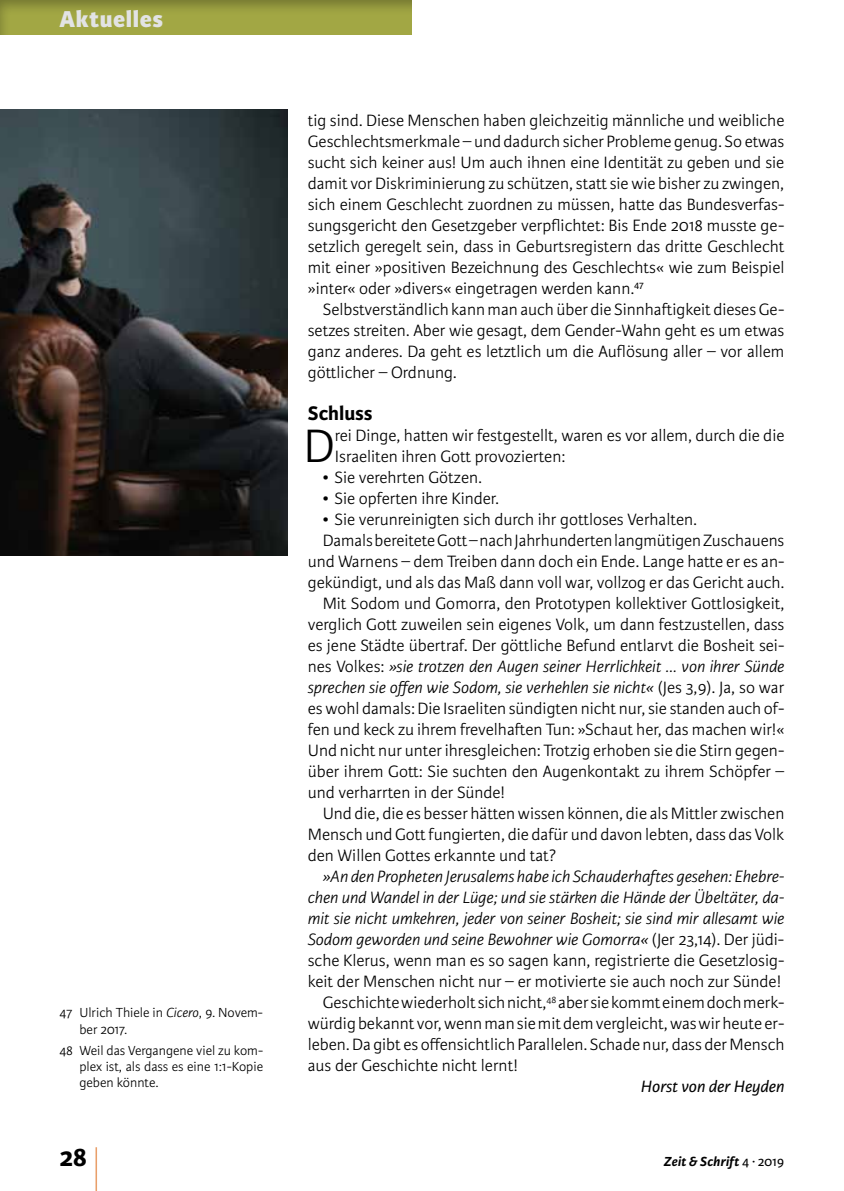
<style>
.page{position:relative;width:844px;height:1191px;background:#fff}
.page>*{position:absolute;margin:0;border:0;box-sizing:border-box;transform-origin:0 0}
.t1{font:300 59.5px "Karmina Sans Basic";color:#df7427;scale:.29 1}
.t2{font:300 49.88px "Karmina Sans Basic";color:#000}
.t3{font:700 28px "Karmina Sans Basic";color:#000}
.t4{font:800 24.5px "Karmina Sans Basic";letter-spacing:.025em;color:#e2e3e4}
.t5{font:700 21px "Karmina Sans Basic";color:#000}
.t6{font:300 17.5px/21px "Karmina Sans Basic";color:#000;text-align:justify}
.t7{font:italic 300 17.5px "Karmina Sans Basic";color:#000}
.t8{font:italic 17.5px "Karmina Sans Basic";color:#000}
.t9{font:300 14px/16.1px "Karmina Sans Basic";color:#000}
.t10{font:italic 700 14px "Karmina Sans Basic";letter-spacing:.015em;color:#000}
.s1{font-style:italic}
.s2{font-style:normal}
.s3{font-weight:400;font-style:normal}
</style>
<div class="page">
<div style="left:0;top:0;width:413px;height:35px;background:#000;opacity:.3"></div>
<img style="left:0;top:109px;width:288px;height:447px">
<h3 class="t4" style="left:60px;top:4px;width:105px">Aktuelles</h3>
<p class="t9" style="left:79px;top:1005px;width:185px;text-indent:-20px">47 Ulrich Thiele in <span class="s1">Cicero</span>, 9. Novem&shy;ber 2017.</p>
<p class="t9" style="left:79px;top:1042px;width:185px;text-align:justify;text-indent:-20px">48 Weil das Vergangene viel zu kom&shy;plex ist, als dass es eine 1:1-Kopie geben könnte.</p>
<p class="t6" style="left:308px;top:110px;width:478px">tig sind. Diese Menschen haben gleichzeitig männliche und weibliche Geschlechtsmerkmale – und dadurch sicher Probleme genug. So etwas sucht sich keiner aus! Um auch ihnen eine Identität zu geben und sie damit vor Diskriminierung zu schützen, statt sie wie bisher zu zwingen, sich einem Geschlecht zuordnen zu müssen, hatte das Bundesverfas&shy;sungsgericht den Gesetzgeber verpflichtet: Bis Ende 2018 musste ge&shy;setzlich geregelt sein, dass in Geburtsregistern das dritte Geschlecht mit einer »positiven Bezeichnung des Geschlechts« wie zum Beispiel »inter« oder »divers« eingetragen werden kann.<sup>47</sup></p>
<p class="t6" style="left:308px;top:299px;width:478px;text-indent:15px">Selbstverständlich kann man auch über die Sinnhaftigkeit dieses Ge&shy;setzes streiten. Aber wie gesagt, dem Gender-Wahn geht es um etwas ganz anderes. Da geht es letztlich um die Auflösung aller – vor allem göttlicher – Ordnung.</p>
<p class="t5" style="left:308px;top:401px;width:66px">Schluss</p>
<h2 class="t2" style="left:303px;top:419px;width:33px">D</h2>
<p class="t6" style="left:335px;top:425px;width:451px">rei Dinge, hatten wir festgestellt, waren es vor allem, durch die die<br>Israeliten ihren Gott provozierten:</p>
<p class="t6" style="left:322px;top:467px;width:161px">• Sie verehrten Götzen.</p>
<p class="t6" style="left:322px;top:488px;width:178px">• Sie opferten ihre Kinder.</p>
<p class="t6" style="left:322px;top:509px;width:375px">• Sie verunreinigten sich durch ihr gottloses Verhalten.</p>
<p class="t6" style="left:322px;top:530px;width:463px">Damals bereitete Gott – nach Jahrhunderten langmütigen Zuschauens</p>
<p class="t6" style="left:308px;top:551px;width:478px">und Warnens – dem Treiben dann doch ein Ende. Lange hatte er es an-</p>
<p class="t6" style="left:308px;top:572px;width:478px">gekündigt, und als das Maß dann voll war, vollzog er das Gericht auch.</p>
<p class="t6" style="left:322px;top:593px;width:463px">Mit Sodom und Gomorra, den Prototypen kollektiver Gottlosigkeit,</p>
<p class="t6" style="left:308px;top:614px;width:478px">verglich Gott zuweilen sein eigenes Volk, um dann festzustellen, dass</p>
<p class="t6" style="left:308px;top:635px;width:478px">es jene Städte übertraf. Der göttliche Befund entlarvt die Bosheit sei-</p>
<p class="t7" style="left:308px;top:657px;width:478px"><span class="s2">nes Volkes:</span> »sie trotzen den Augen seiner Herrlichkeit … von ihrer Sünde</p>
<p class="t7" style="left:308px;top:678px;width:478px">sprechen sie offen wie Sodom, sie verhehlen sie nicht« <span class="s2">(Jes 3,9). Ja, so war</span></p>
<p class="t6" style="left:308px;top:698px;width:478px">es wohl damals: Die Israeliten sündigten nicht nur, sie standen auch of-</p>
<p class="t6" style="left:308px;top:719px;width:478px">fen und keck zu ihrem frevelhaften Tun: »Schaut her, das machen wir!«</p>
<p class="t6" style="left:308px;top:740px;width:478px">Und nicht nur unter ihresgleichen: Trotzig erhoben sie die Stirn gegen-</p>
<p class="t6" style="left:308px;top:761px;width:478px">über ihrem Gott: Sie suchten den Augenkontakt zu ihrem Schöpfer –</p>
<p class="t6" style="left:308px;top:782px;width:199px">und verharrten in der Sünde!</p>
<p class="t6" style="left:322px;top:803px;width:463px">Und die, die es besser hätten wissen können, die als Mittler zwischen</p>
<p class="t6" style="left:308px;top:824px;width:478px">Mensch und Gott fungierten, die dafür und davon lebten, dass das Volk</p>
<p class="t6" style="left:308px;top:845px;width:250px">den Willen Gottes erkannte und tat?</p>
<p class="t7" style="left:322px;top:867px;width:463px">»An den Propheten Jerusalems habe ich Schauderhaftes gesehen: Ehebre-</p>
<p class="t7" style="left:308px;top:888px;width:478px">chen und Wandel in der Lüge; und sie stärken die Hände der Übeltäter, da-</p>
<p class="t7" style="left:308px;top:909px;width:478px">mit sie nicht umkehren, jeder von seiner Bosheit; sie sind mir allesamt wie</p>
<p class="t7" style="left:308px;top:930px;width:478px">Sodom geworden und seine Bewohner wie Gomorra« <span class="s2">(Jer 23,14). Der jüdi-</span></p>
<p class="t6" style="left:308px;top:950px;width:478px">sche Klerus, wenn man es so sagen kann, registrierte die Gesetzlosig-</p>
<p class="t6" style="left:308px;top:971px;width:475px">keit der Menschen nicht nur – er motivierte sie auch noch zur Sünde!</p>
<p class="t6" style="left:322px;top:992px;width:463px">Geschichte wiederholt sich nicht,<sup>48</sup> aber sie kommt einem doch merk-</p>
<p class="t6" style="left:308px;top:1013px;width:478px">würdig bekannt vor, wenn man sie mit dem vergleicht, was wir heute er-</p>
<p class="t6" style="left:308px;top:1034px;width:478px">leben. Da gibt es offensichtlich Parallelen. Schade nur, dass der Mensch</p>
<p class="t6" style="left:308px;top:1055px;width:211px">aus der Geschichte nicht lernt!</p>
<p class="t8" style="left:640px;top:1076px;width:145px">Horst von der Heyden</p>
<h3 class="t3" style="left:60px;top:1141px;width:29px">28</h3>
<h1 class="t1" style="left:94px;top:1140px;width:17px">|</h1>
<p class="t10" style="left:663px;top:1153px;width:122px">Zeit &amp; Schrift <span class="s3">4 ∙ 2019</span></p>
</div>
